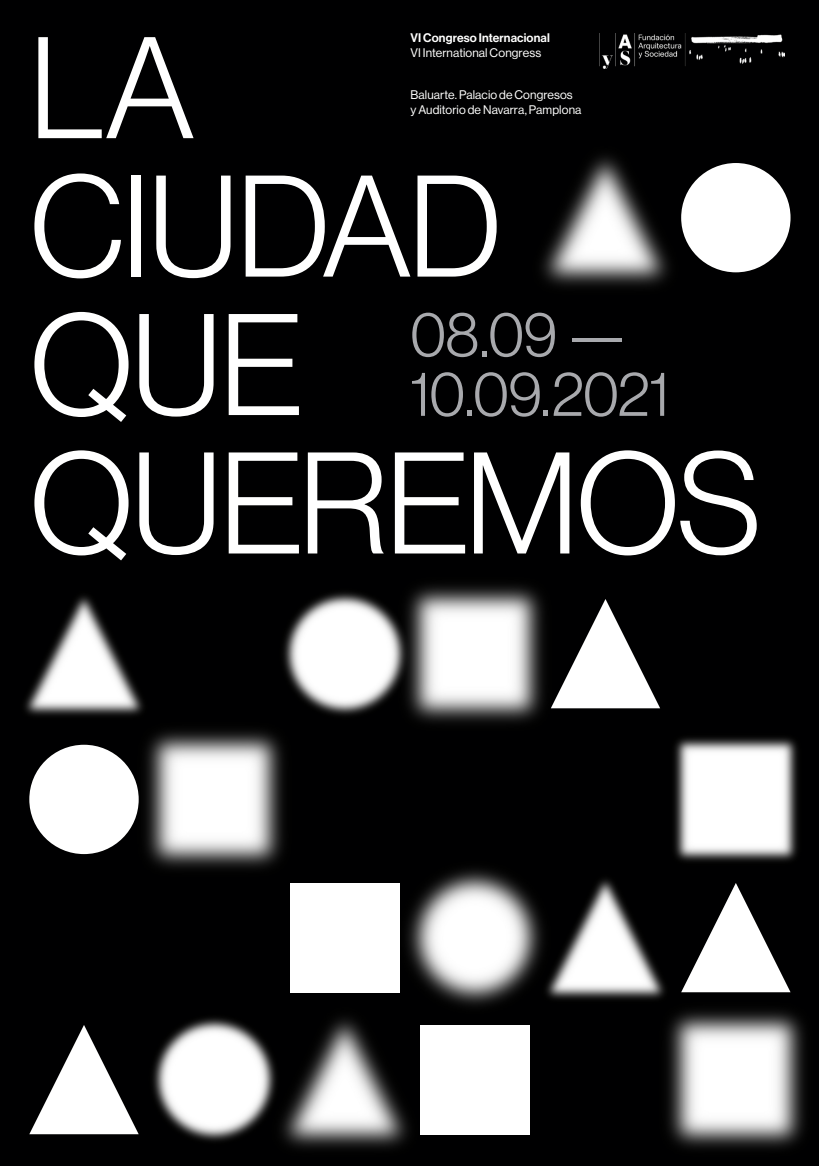
<style>
.page{position:relative;width:819px;height:1166px;background:#fff}
.page>*{position:absolute;margin:0;border:0;box-sizing:border-box;transform-origin:0 0}
.t1{font:141.22px/138.4px "N Haas Grotesk DS Pro 45 Lt";letter-spacing:-.015em;color:#fff}
.t2{font:62.3px/59.5px "N Haas Grotesk DS Pro 45 Lt";letter-spacing:-.015em;color:#a8a9ad}
.t3{font:12.25px/14.7px "N Haas Grotesk DS Pro 55 Rg";letter-spacing:.01em;color:#fff}
.t4{font:12.25px/14.7px "N Haas Grotesk DS Pro 65 Md";letter-spacing:.01em;color:#fff}
.s1{font-family:"N Haas Grotesk DS Pro 55 Rg"}
</style>
<div class="page">
<hr style="left:0;top:0;width:1px;height:1166px;background:#231f20">
<div style="left:1px;top:0;width:818px;height:1166px;background:#000001"></div>
<div style="left:290px;top:883px;width:109px;height:109px;background:#fff"></div>
<img style="left:580px;top:879px;width:80px;height:121px">
<svg style="left:690px;top:904px;width:92px;height:71px"></svg>
<img style="left:399px;top:868px;width:181px;height:174px">
<img style="left:110px;top:730px;width:174px;height:139px">
<img style="left:631px;top:708px;width:167px;height:196px">
<div style="left:29px;top:745px;width:110px;height:109px;background:#fff;border-radius:50%"></div>
<img style="left:449px;top:585px;width:131px;height:138px">
<svg style="left:550px;top:599px;width:110px;height:109px"></svg>
<img style="left:24px;top:595px;width:164px;height:163px">
<img style="left:240px;top:585px;width:209px;height:173px">
<div style="left:420px;top:1025px;width:109px;height:109px;background:#fff"></div>
<img style="left:631px;top:975px;width:174px;height:174px">
<img style="left:319px;top:975px;width:130px;height:174px">
<svg style="left:29px;top:1025px;width:81px;height:109px"></svg>
<img style="left:110px;top:992px;width:209px;height:157px">
<img style="left:541px;top:155px;width:169px;height:132px">
<div style="left:681px;top:163px;width:109px;height:109px;background:#fff;border-radius:50%"></div>
<img style="left:599px;top:33px;width:185px;height:36px">
<p class="t4" style="left:410px;top:31px;width:141px">VI Congreso Internacional<br><span class="s1">VI International Congress</span></p>
<p class="t1" style="left:29px;top:19px;width:733px">LA<br>CIUDAD<br>QUE<br>QUEREMOS</p>
<p class="t3" style="left:410px;top:88px;width:172px">Baluarte. Palacio de Congresos y Auditorio de Navarra, Pamplona</p>
<p class="t2" style="left:410px;top:305px;width:261px">08.09 —<br>10.09.2021</p>
</div>
